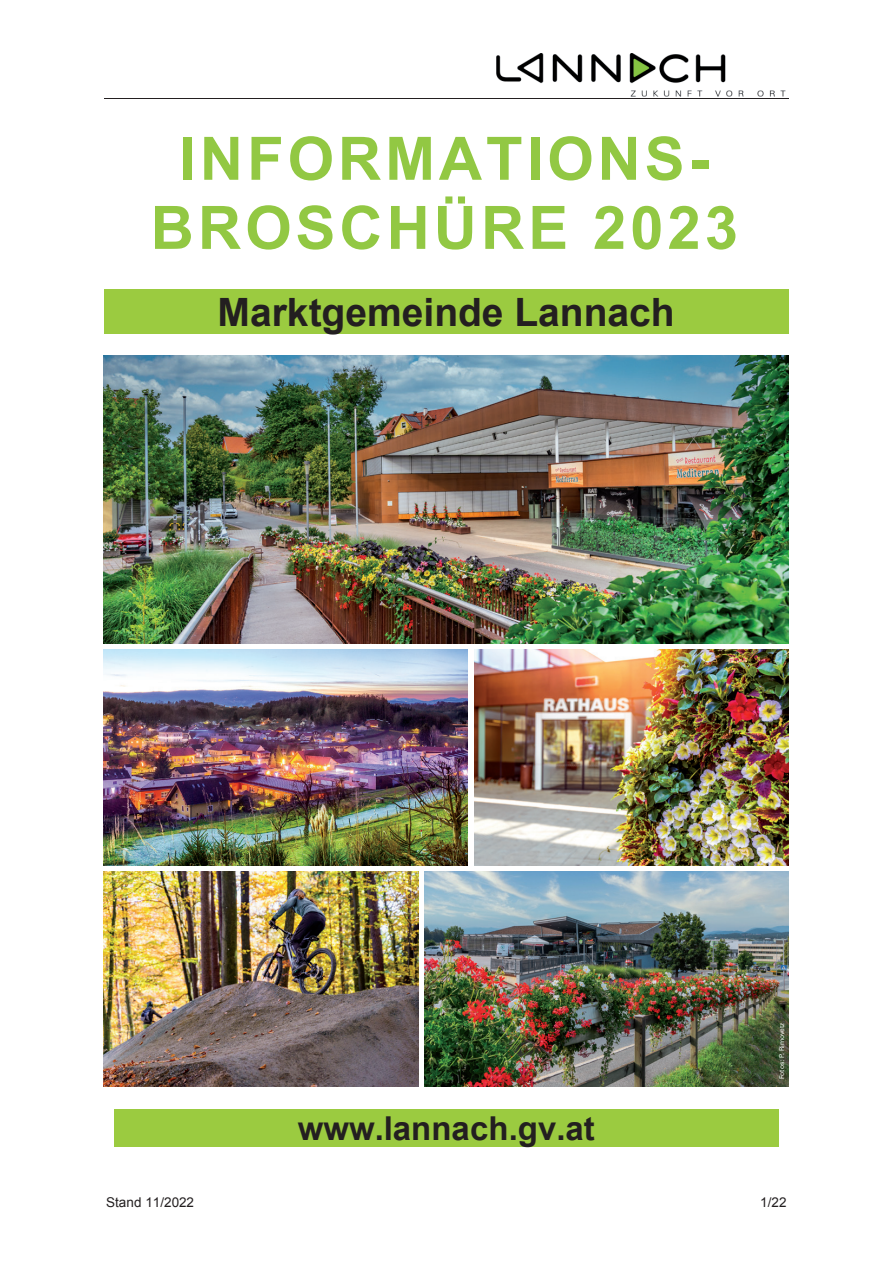
<style>
.page{position:relative;width:893px;height:1263px;background:#fff}
.page>*{position:absolute;margin:0;border:0;box-sizing:border-box;transform-origin:0 0}
.t1{font:700 59.85px/69.2px "Arial";letter-spacing:.065em;color:#92c843;text-align:center}
.t2{font:700 39px "Arial";color:#231f20}
.t3{font:700 32.85px "Arial";color:#231f20}
.t4{font:13.5px "Arial";letter-spacing:.005em;color:#231f20}
.t5{font:6.75px "Zurich BT";color:#fff}
</style>
<div class="page">
<img style="left:497px;top:53px;width:289px;height:46px">
<hr style="left:104px;top:99px;width:685px;height:1px;background:#231f20">
<div style="left:104px;top:289px;width:685px;height:45px;background:#9bcb40"></div>
<div style="left:114px;top:1109px;width:665px;height:38px;background:#9bcb40"></div>
<img style="left:104px;top:355px;width:685px;height:288px">
<img style="left:474px;top:650px;width:315px;height:215px">
<img style="left:104px;top:650px;width:364px;height:215px">
<img style="left:425px;top:871px;width:364px;height:215px">
<img style="left:104px;top:871px;width:314px;height:215px">
<p class="t1" style="left:151px;top:126px;width:589px">INFORMATIONS-<br>BROSCHÜRE 2023</p>
<p class="t2" style="left:218px;top:286px;width:459px">Marktgemeinde Lannach</p>
<p class="t3" style="left:298px;top:1107px;width:298px">www.lannach.gv.at</p>
<p class="t5" style="left:778px;top:1079px;width:58px;rotate:-90deg">Fotos: P. Rimovetz</p>
<p class="t4" style="left:106px;top:1193px;width:89px">Stand 11/2022</p>
<p class="t4" style="left:760px;top:1193px;width:28px">1/22</p>
</div>
